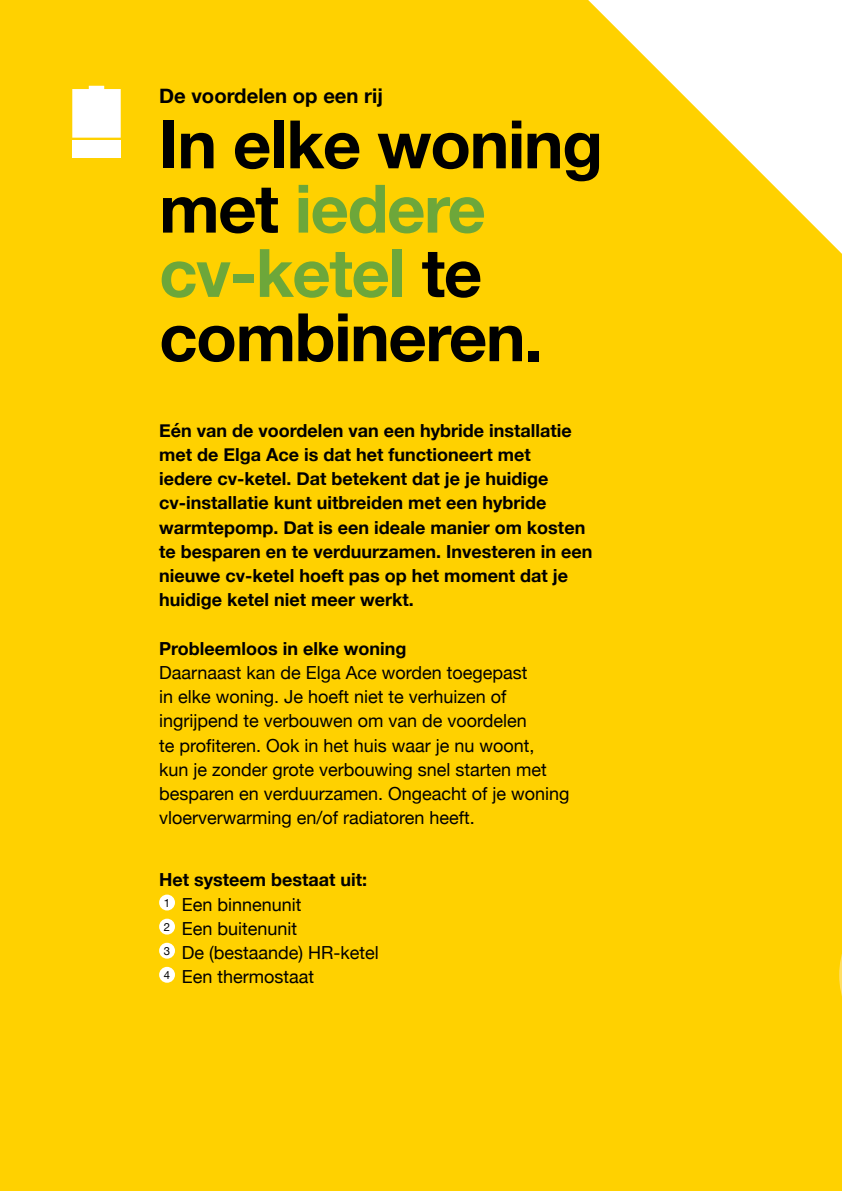
<style>
.page{position:relative;width:842px;height:1191px;background:#ffd100}
.page>*{position:absolute;margin:0;border:0;box-sizing:border-box;transform-origin:0 0}
.t1{font:700 66.8px/64.2px "Helvetica Neue";letter-spacing:-.02em;color:#000}
.t2{font:700 20.2px "Helvetica Neue";color:#000}
.t3{font:18px/24px "Helvetica Neue";color:#000}
.t4{font:700 18px/24px "Helvetica Neue";color:#000}
.s1{color:#6da73a}
.s2{font-weight:700}
</style>
<div class="page">
<svg style="left:588px;top:0;width:254px;height:254px"></svg>
<div style="left:159px;top:894px;width:16px;height:16px;background:#fff;border-radius:50%"></div>
<div style="left:159px;top:918px;width:16px;height:16px;background:#fff;border-radius:50%"></div>
<div style="left:159px;top:942px;width:16px;height:16px;background:#fff;border-radius:50%"></div>
<div style="left:159px;top:966px;width:16px;height:16px;background:#fff;border-radius:50%"></div>
<svg style="left:72px;top:86px;width:49px;height:52px;background:#fffcf0"></svg>
<div style="left:72px;top:140px;width:49px;height:17px;background:#fff"></div>
<svg style="left:839px;top:954px;width:3px;height:42px"></svg>
<p class="t2" style="left:159px;top:80px;width:225px">De voordelen op een rij</p>
<h1 class="t1" style="left:159px;top:114px;width:445px">In elke woning met <span class="s1">iedere cv-ketel</span> te combineren.</h1>
<p class="t4" style="left:159px;top:419px;width:435px">Eén van de voordelen van een hybride installatie met de Elga Ace is dat het functioneert met<br>iedere cv-ketel. Dat betekent dat je je huidige cv-installatie kunt uitbreiden met een hybride warmtepomp. Dat is een ideale manier om kosten te besparen en te verduurzamen. Investeren in een nieuwe cv-ketel hoeft pas op het moment dat je huidige ketel niet meer werkt.</p>
<p class="t4" style="left:159px;top:637px;width:249px">Probleemloos in elke woning</p>
<p class="t3" style="left:159px;top:662px;width:412px">Daarnaast kan de Elga Ace worden toegepast<br>in elke woning. Je hoeft niet te verhuizen of ingrijpend te verbouwen om van de voordelen<br>te profiteren. Ook in het huis waar je nu woont,<br>kun je zonder grote verbouwing snel starten met besparen en verduurzamen. Ongeacht of je woning vloerverwarming en/of radiatoren heeft.</p>
<p class="t3" style="left:159px;top:869px;width:221px"><span class="s2">Het systeem bestaat uit:<br></span><sup>1</sup> Een binnenunit<br><sup>2</sup> Een buitenunit<br><sup>3</sup> De (bestaande) HR-ketel<br><sup>4</sup> Een thermostaat</p>
</div>
